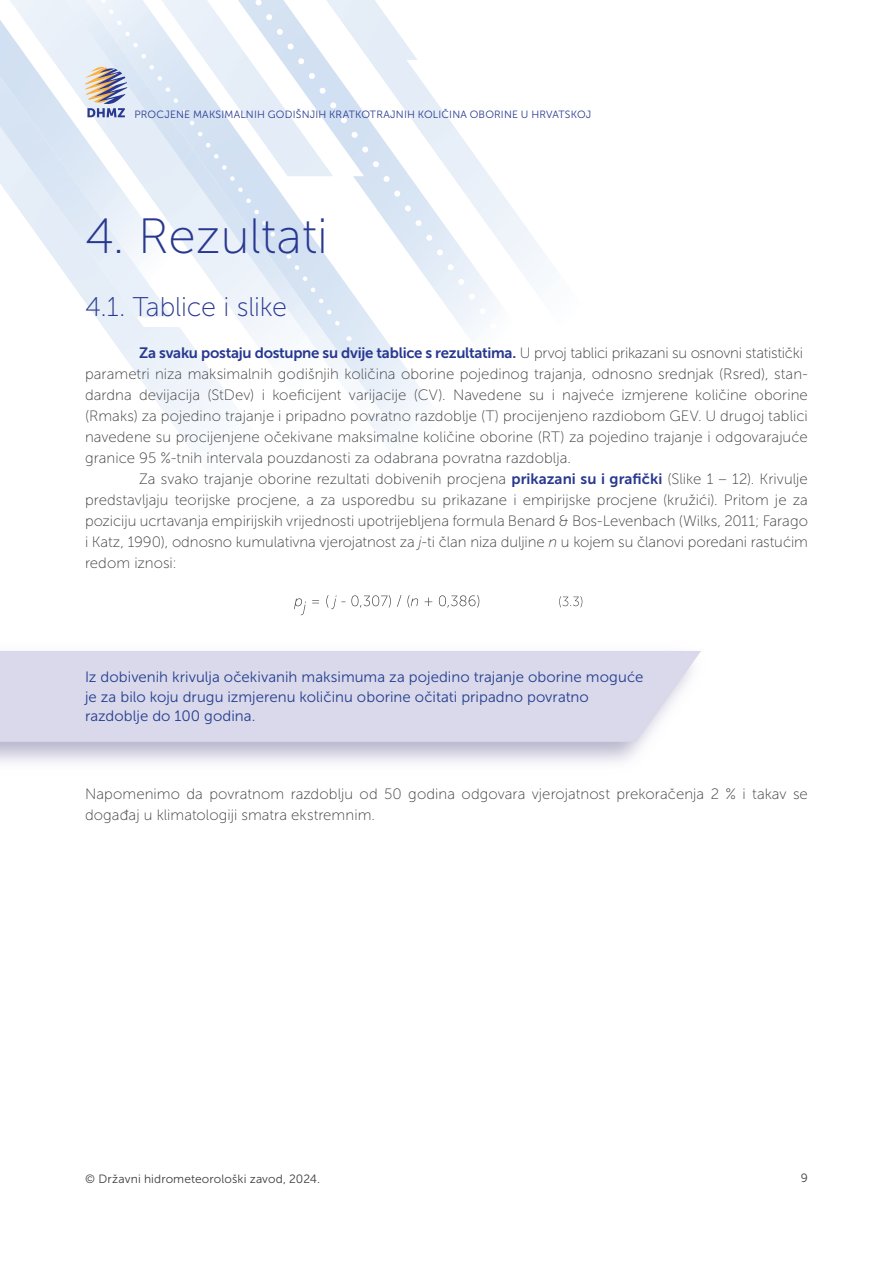
<style>
.page{position:relative;width:893px;height:1263px;background:#fff}
.page>*{position:absolute;margin:0;border:0;box-sizing:border-box;transform-origin:0 0}
.t1{font:49.5px "Museo Sans 100";color:#283890}
.t2{font:27px "Museo Sans 100";letter-spacing:-.01em;color:#283890}
.t3{font:15px/21px "Museo Sans 100";letter-spacing:.005em;color:#3e3e3f;text-align:justify}
.t4{font:15px "Museo Sans 300";letter-spacing:.005em;color:#253f8e}
.t5{font:15px "Museo Sans 700";letter-spacing:-.015em;color:#283890}
.t6{font:12px "Museo Sans 300";letter-spacing:.01em;color:#3e3e3f}
.t7{font:10.5px "Museo Sans 300";letter-spacing:.02em;color:#283890}
.s1{font-family:"Museo Sans 100";color:#3e3e3f}
.s2{font-family:"Museo Sans 700";color:#283890}
.s3{font-style:italic}
</style>
<div class="page">
<svg style="left:166px;top:415px;width:51px;height:27px"></svg>
<svg style="left:0;top:0;width:101px;height:324px"></svg>
<svg style="left:101px;top:0;width:447px;height:410px"></svg>
<svg style="left:294px;top:595px;width:288px;height:20px"></svg>
<svg style="left:85px;top:66px;width:42px;height:51px;background:#b2afba"></svg>
<p class="t7" style="left:134px;top:109px;width:458px">PROCJENE MAKSIMALNIH GODIŠNJIH KRATKOTRAJNIH KOLIČINA OBORINE U HRVATSKOJ</p>
<p class="t1" style="left:85px;top:210px;width:244px">4. Rezultati</p>
<p class="t2" style="left:85px;top:292px;width:204px">4.1. Tablice i slike</p>
<p class="t5" style="left:139px;top:344px;width:665px">Za svaku postaju dostupne su dvije tablice s rezultatima. <span class="s1">U prvoj tablici prikazani su osnovni statistički</span></p>
<p class="t3" style="left:85px;top:363px;width:724px">parametri niza maksimalnih godišnjih količina oborine pojedinog trajanja, odnosno srednjak (Rsred), stan&shy;dardna devijacija (StDev) i koeficijent varijacije (CV). Navedene su i najveće izmjerene količine oborine (Rmaks) za pojedino trajanje i pripadno povratno razdoblje (T) procijenjeno razdiobom GEV. U drugoj tablici navedene su procijenjene očekivane maksimalne količine oborine (RT) za pojedino trajanje i odgovarajuće granice 95 %-tnih intervala pouzdanosti za odabrana povratna razdoblja.</p>
<p class="t3" style="left:85px;top:468px;width:724px;text-indent:54px">Za svako trajanje oborine rezultati dobivenih procjena <span class="s2">prikazani su i grafički</span> (Slike 1 – 12). Krivulje predstavljaju teorijske procjene, a za usporedbu su prikazane i empirijske procjene (kružići). Pritom je za poziciju ucrtavanja empirijskih vrijednosti upotrijebljena formula Benard &amp; Bos-Levenbach (Wilks, 2011; Farago i Katz, 1990), odnosno kumulativna vjerojatnost za <span class="s3">j</span>-ti član niza duljine <span class="s3">n</span> u kojem su članovi poredani rastućim redom iznosi:</p>
<p class="t4" style="left:85px;top:669px;width:560px">Iz dobivenih krivulja očekivanih maksimuma za pojedino trajanje oborine moguće</p>
<p class="t4" style="left:85px;top:688px;width:505px">je za bilo koju drugu izmjerenu količinu oborine očitati pripadno povratno</p>
<p class="t4" style="left:85px;top:708px;width:172px">razdoblje do 100 godina.</p>
<p class="t3" style="left:85px;top:783px;width:724px">Napomenimo da povratnom razdoblju od 50 godina odgovara vjerojatnost prekoračenja 2 % i takav se događaj u klimatologiji smatra ekstremnim.</p>
<p class="t6" style="left:85px;top:1172px;width:236px">© Državni hidrometeorološki zavod, 2024.</p>
<p class="t6" style="left:801px;top:1171px;width:9px">9</p>
</div>
